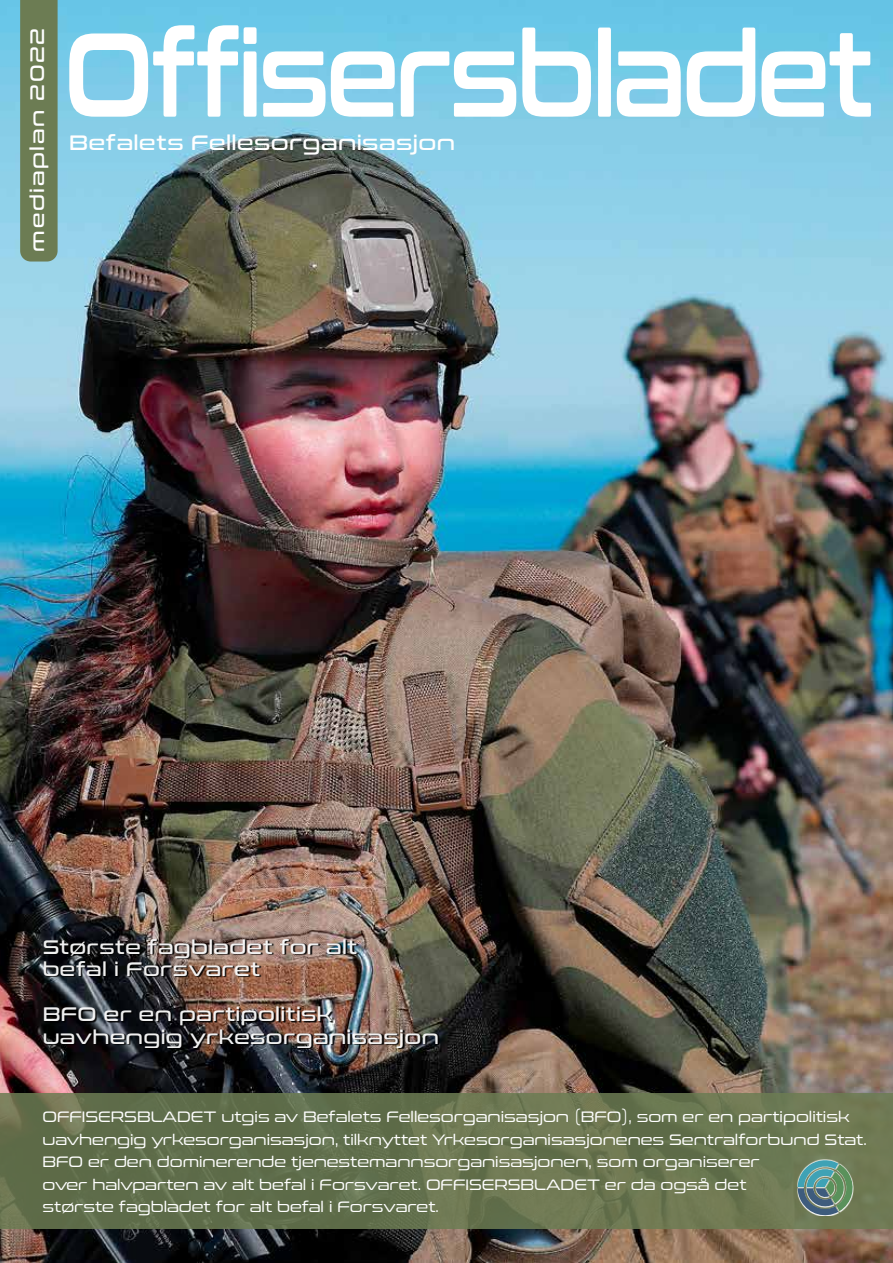
<style>
.page{position:relative;width:893px;height:1263px;background:#fff}
.page>*{position:absolute;margin:0;border:0;box-sizing:border-box;transform-origin:0 0}
.t1{font:118.8px "Conthrax Sb";letter-spacing:-.03em;color:#fff;scale:.76 1}
.t2{font:20.85px "Conthrax Rg";letter-spacing:.025em;color:#fff}
.t3{font:19.5px/22.5px "Conthrax Rg";letter-spacing:.03em;color:#fff}
.t4{font:19.5px "Conthrax Rg";letter-spacing:.08em;color:#fff}
.t5{font:15px/22.5px "Conthrax Bk";color:#fff}
</style>
<div class="page">
<img style="left:0;top:0;width:893px;height:1263px">
<svg style="left:0;top:1094px;width:893px;height:135px;background:#66724e"></svg>
<svg style="left:797px;top:1159px;width:57px;height:57px"></svg>
<svg style="left:798px;top:1159px;width:55px;height:60px;background:#698e81"></svg>
<div style="left:44px;top:939px;width:396px;height:110px;background:#000;opacity:.94"></div>
<div style="left:20px;top:0;width:38px;height:261px;background:#6c7c53"></div>
<h3 class="t4" style="left:22px;top:251px;width:225px;rotate:-90deg">mediaplan 2022</h3>
<h1 class="t1" style="left:64px;top:-16px;width:1065px">Offisersbladet</h1>
<h2 class="t2" style="left:69px;top:127px;width:387px">Befalets Fellesorganisasjon</h2>
<h3 class="t3" style="left:43px;top:934px;width:316px">Største fagbladet for alt befal i Forsvaret</h3>
<h3 class="t3" style="left:43px;top:1002px;width:398px">BFO er en partipolitisk uavhengig yrkesorganisasjon</h3>
<p class="t5" style="left:43px;top:1104px;width:826px">OFFISERSBLADET utgis av Befalets Fellesorganisasjon (BFO), som er en partipolitisk uavhengig yrkesorganisasjon, tilknyttet Yrkesorganisasjonenes Sentralforbund Stat.<br>BFO er den dominerende tjenestemannsorganisasjonen, som organiserer<br>over halvparten av alt befal i Forsvaret. OFFISERSBLADET er da også det<br>største fagbladet for alt befal i Forsvaret.</p>
</div>
